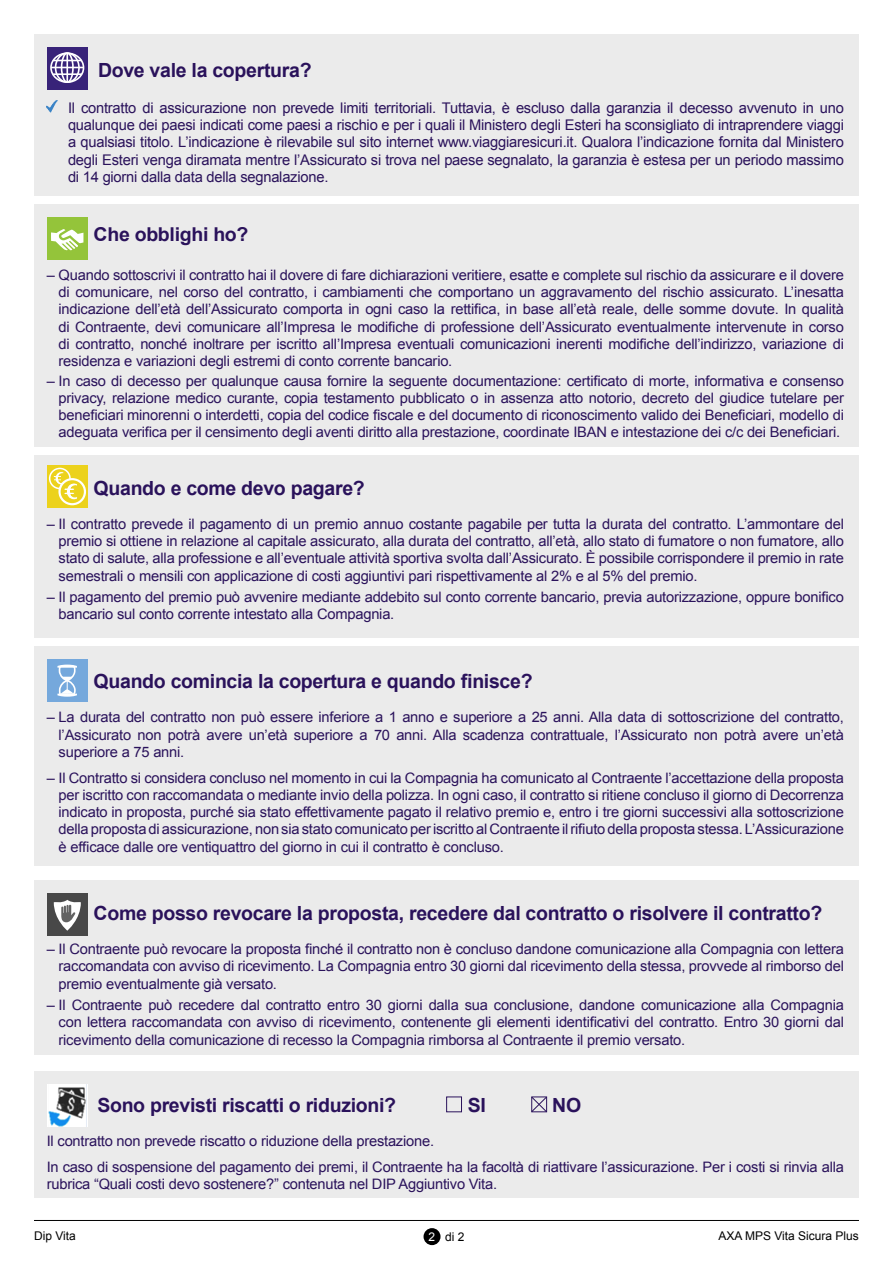
<style>
.page{position:relative;width:893px;height:1263px;background:#fff}
.page>*{position:absolute;margin:0;border:0;box-sizing:border-box;transform-origin:0 0}
.t1{font:700 19.5px "Arial";letter-spacing:-.015em;color:#2a125b}
.t2{font:700 19.05px "Arial";letter-spacing:-.015em;color:#2a125b}
.t3{font:14.7px/17.2px "Arial";letter-spacing:-.015em;color:#2a125b;text-align:justify}
.t4{font:14.4px/17.2px "Arial";letter-spacing:-.015em;color:#2a125b;text-align:justify}
.t5{font:12px "Arial";color:#000}
.s1{color:#fff}
</style>
<div class="page">
<div style="left:34px;top:34px;width:825px;height:162px;background:#ebebeb"></div>
<svg style="left:47px;top:47px;width:41px;height:42px"></svg>
<div style="left:50px;top:52px;width:34px;height:31px;border:2px solid #fff;border-radius:50%"></div>
<div style="left:55px;top:52px;width:25px;height:31px;border:2px solid #fff;border-radius:50%"></div>
<div style="left:61px;top:52px;width:13px;height:31px;border:2px solid #fff;border-radius:50%"></div>
<hr style="left:66px;top:53px;width:2px;height:30px;background:#fff">
<svg style="left:53px;top:60px;width:29px;height:1px"></svg>
<hr style="left:53px;top:73px;width:29px;height:2px;background:#fff">
<hr style="left:51px;top:67px;width:33px;height:1px;background:#fff">
<svg style="left:47px;top:101px;width:11px;height:12px"></svg>
<div style="left:34px;top:204px;width:825px;height:242px;background:#ebebeb"></div>
<div style="left:47px;top:217px;width:41px;height:42px;background:#94c43a"></div>
<svg style="left:51px;top:229px;width:33px;height:22px"></svg>
<div style="left:34px;top:455px;width:825px;height:183px;background:#ebebeb"></div>
<div style="left:47px;top:465px;width:41px;height:42px;background:#ecd21c"></div>
<div style="left:49px;top:468px;width:22px;height:21px;border:2px solid #fff;border-radius:50%"></div>
<svg style="left:60px;top:479px;width:25px;height:25px"></svg>
<div style="left:58px;top:478px;width:28px;height:27px;border:2px solid #fff;border-radius:50%"></div>
<svg style="left:53px;top:471px;width:26px;height:29px"></svg>
<div style="left:34px;top:646px;width:825px;height:220px;background:#ebebeb"></div>
<div style="left:47px;top:659px;width:41px;height:43px;background:#75a8dc"></div>
<svg style="left:57px;top:665px;width:20px;height:32px"></svg>
<div style="left:34px;top:880px;width:825px;height:174px;background:#ebebeb"></div>
<div style="left:34px;top:1071px;width:825px;height:127px;background:#ebebeb"></div>
<div style="left:47px;top:893px;width:41px;height:43px;background:#484848"></div>
<svg style="left:54px;top:900px;width:27px;height:31px"></svg>
<div style="left:47px;top:1084px;width:41px;height:43px;background:#e6edf5"></div>
<img style="left:48px;top:1085px;width:38px;height:42px">
<div style="left:446px;top:1096px;width:16px;height:16px;border:1px solid #2a125b"></div>
<svg style="left:531px;top:1096px;width:17px;height:17px"></svg>
<hr style="left:34px;top:1220px;width:825px;height:1px;background:#000">
<div style="left:423px;top:1228px;width:18px;height:17px;background:#000;border-radius:50%"></div>
<h1 class="t1" style="left:98px;top:57px;width:215px">Dove vale la copertura?</h1>
<p class="t3" style="left:68px;top:99px;width:777px">Il contratto di assicurazione non prevede limiti territoriali. Tuttavia, è escluso dalla garanzia il decesso avvenuto in uno qualunque dei paesi indicati come paesi a rischio e per i quali il Ministero degli Esteri ha sconsigliato di intraprendere viaggi a qualsiasi titolo. L’indicazione è rilevabile sul sito internet www.viaggiaresicuri.it. Qualora l’indicazione fornita dal Ministero degli Esteri venga diramata mentre l’Assicurato si trova nel paese segnalato, la garanzia è estesa per un periodo massimo di 14 giorni dalla data della segnalazione.</p>
<h2 class="t2" style="left:94px;top:222px;width:156px">Che obblighi ho?</h2>
<p class="t4" style="left:59px;top:266px;width:787px;text-indent:-12px">– Quando sottoscrivi il contratto hai il dovere di fare dichiarazioni veritiere, esatte e complete sul rischio da assicurare e il dovere di comunicare, nel corso del contratto, i cambiamenti che comportano un aggravamento del rischio assicurato. L’inesatta indicazione dell’età dell’Assicurato comporta in ogni caso la rettifica, in base all’età reale, delle somme dovute. In qualità di Contraente, devi comunicare all’Impresa le modifiche di professione dell’Assicurato eventualmente intervenute in corso di contratto, nonché inoltrare per iscritto all’Impresa eventuali comunicazioni inerenti modifiche dell’indirizzo, variazione di residenza e variazioni degli estremi di conto corrente bancario.</p>
<p class="t4" style="left:59px;top:372px;width:787px;text-indent:-12px">– In caso di decesso per qualunque causa fornire la seguente documentazione: certificato di morte, informativa e consenso privacy, relazione medico curante, copia testamento pubblicato o in assenza atto notorio, decreto del giudice tutelare per beneficiari minorenni o interdetti, copia del codice fiscale e del documento di riconoscimento valido dei Beneficiari, modello di adeguata verifica per il censimento degli aventi diritto alla prestazione, coordinate IBAN e intestazione dei c/c dei Beneficiari.</p>
<h1 class="t1" style="left:94px;top:475px;width:273px">Quando e come devo pagare?</h1>
<p class="t4" style="left:59px;top:515px;width:787px;text-indent:-12px">– Il contratto prevede il pagamento di un premio annuo costante pagabile per tutta la durata del contratto. L’ammontare del premio si ottiene in relazione al capitale assicurato, alla durata del contratto, all’età, allo stato di fumatore o non fumatore, allo stato di salute, alla professione e all’eventuale attività sportiva svolta dall’Assicurato. È possibile corrispondere il premio in rate semestrali o mensili con applicazione di costi aggiuntivi pari rispettivamente al 2% e al 5% del premio.</p>
<p class="t4" style="left:59px;top:589px;width:787px;text-indent:-12px">– Il pagamento del premio può avvenire mediante addebito sul conto corrente bancario, previa autorizzazione, oppure bonifico bancario sul conto corrente intestato alla Compagnia.</p>
<h1 class="t1" style="left:94px;top:668px;width:441px">Quando comincia la copertura e quando finisce?</h1>
<p class="t4" style="left:59px;top:709px;width:787px;text-indent:-12px">– La durata del contratto non può essere inferiore a 1 anno e superiore a 25 anni. Alla data di sottoscrizione del contratto, l’Assicurato non potrà avere un’età superiore a 70 anni. Alla scadenza contrattuale, l’Assicurato non potrà avere un’età superiore a 75 anni.</p>
<p class="t4" style="left:59px;top:769px;width:787px;text-indent:-12px">– Il Contratto si considera concluso nel momento in cui la Compagnia ha comunicato al Contraente l’accettazione della proposta per iscritto con raccomandata o mediante invio della polizza. In ogni caso, il contratto si ritiene concluso il giorno di Decorrenza indicato in proposta, purché sia stato effettivamente pagato il relativo premio e, entro i tre giorni successivi alla sottoscrizione della proposta di assicurazione, non sia stato comunicato per iscritto al Contraente il rifiuto della proposta stessa. L’Assicurazione è efficace dalle ore ventiquattro del giorno in cui il contratto è concluso.</p>
<h1 class="t1" style="left:94px;top:900px;width:730px">Come posso revocare la proposta, recedere dal contratto o risolvere il contratto?</h1>
<p class="t4" style="left:59px;top:941px;width:787px;text-indent:-12px">– Il Contraente può revocare la proposta finché il contratto non è concluso dandone comunicazione alla Compagnia con lettera raccomandata con avviso di ricevimento. La Compagnia entro 30 giorni dal ricevimento della stessa, provvede al rimborso del premio eventualmente già versato.</p>
<p class="t4" style="left:59px;top:997px;width:787px;text-indent:-12px">– Il Contraente può recedere dal contratto entro 30 giorni dalla sua conclusione, dandone comunicazione alla Compagnia con lettera raccomandata con avviso di ricevimento, contenente gli elementi identificativi del contratto. Entro 30 giorni dal ricevimento della comunicazione di recesso la Compagnia rimborsa al Contraente il premio versato.</p>
<h1 class="t1" style="left:97px;top:1092px;width:300px">Sono previsti riscatti o riduzioni?</h1>
<h1 class="t1" style="left:468px;top:1092px;width:20px">SI</h1>
<h1 class="t1" style="left:552px;top:1092px;width:30px">NO</h1>
<p class="t4" style="left:47px;top:1128px;width:799px;line-height:25.8px">Il contratto non prevede riscatto o riduzione della prestazione.<br>In caso di sospensione del pagamento dei premi, il Contraente ha la facoltà di riattivare l’assicurazione. Per i costi si rinvia alla</p>
<p class="t4" style="left:47px;top:1175px;width:452px">rubrica “Quali costi devo sostenere?” contenuta nel DIP Aggiuntivo Vita.</p>
<p class="t5" style="left:34px;top:1228px;width:43px">Dip Vita</p>
<p class="t5" style="left:428px;top:1228px;width:38px"><span class="s1">2</span> di 2</p>
<p class="t5" style="left:718px;top:1228px;width:142px">AXA MPS Vita Sicura Plus</p>
</div>
